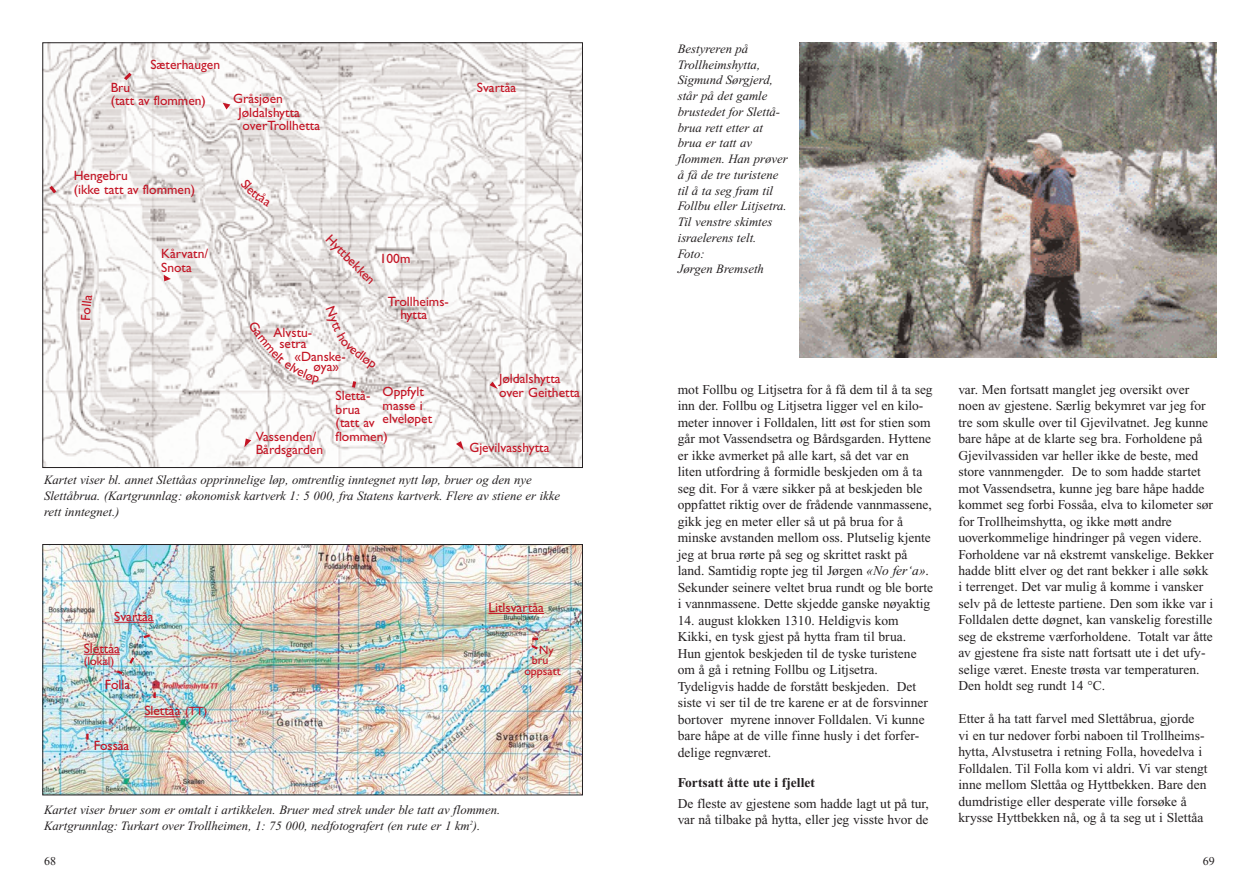
<style>
.page{position:relative;width:1259px;height:893px;background:#fff}
.page>*{position:absolute;margin:0;border:0;box-sizing:border-box;transform-origin:0 0}
.t1{font:13.5px/16.5px "Times New Roman";color:#231f20}
.t2{font:13.5px/13.5px "Gill Sans";color:#c41424}
.t3{font:700 13.5px "Times New Roman";color:#231f20}
.t4{font:italic 12.75px/15.8px "Times New Roman";color:#231f20}
.t5{font:12px "Gill Sans";color:#c41424}
.t6{font:12px "Times New Roman";color:#231f20}
.s1{font-size:12px}
.s2{font-style:italic}
</style>
<div class="page">
<img style="left:45px;top:546px;width:536px;height:247px">
<div style="left:43px;top:544px;width:540px;height:251px;border:1px solid #231f20"></div>
<img style="left:45px;top:45px;width:536px;height:421px">
<svg style="left:114px;top:622px;width:40px;height:1px"></svg>
<hr style="left:488px;top:613px;width:40px;height:1px;background:#c41424">
<svg style="left:528px;top:613px;width:16px;height:1px"></svg>
<hr style="left:84px;top:654px;width:36px;height:1px;background:#c41424">
<hr style="left:144px;top:716px;width:36px;height:1px;background:#c41424">
<svg style="left:164px;top:275px;width:7px;height:6px"></svg>
<svg style="left:244px;top:438px;width:7px;height:9px"></svg>
<svg style="left:489px;top:382px;width:9px;height:7px"></svg>
<svg style="left:456px;top:441px;width:7px;height:9px"></svg>
<svg style="left:223px;top:103px;width:7px;height:6px"></svg>
<img style="left:799px;top:43px;width:417px;height:314px">
<svg style="left:141px;top:633px;width:11px;height:7px"></svg>
<svg style="left:153px;top:692px;width:3px;height:6px"></svg>
<svg style="left:86px;top:734px;width:3px;height:6px"></svg>
<svg style="left:529px;top:638px;width:11px;height:13px"></svg>
<svg style="left:114px;top:655px;width:22px;height:21px"></svg>
<svg style="left:122px;top:70px;width:13px;height:12px"></svg>
<svg style="left:46px;top:183px;width:13px;height:14px"></svg>
<svg style="left:350px;top:378px;width:8px;height:13px"></svg>
<svg style="left:248px;top:321px;width:71px;height:64px"></svg>
<svg style="left:326px;top:306px;width:50px;height:65px"></svg>
<svg style="left:81px;top:295px;width:11px;height:24px"></svg>
<svg style="left:240px;top:178px;width:31px;height:28px"></svg>
<p class="t2" style="left:150px;top:59px;width:71px">Sæterhaugen</p>
<p class="t2" style="left:111px;top:82px;width:97px">Bru<br>(tatt av flommen)</p>
<p class="t2" style="left:233px;top:94px;width:51px">Gråsjøen</p>
<p class="t2" style="left:238px;top:107px;width:63px">Jøldalshytta</p>
<p class="t2" style="left:243px;top:121px;width:79px">overTrollhetta</p>
<p class="t2" style="left:74px;top:171px;width:123px">Hengebru<br>(ikke tatt av flommen)</p>
<p class="t2" style="left:332px;top:233px;width:65px;rotate:45deg">Hyttbekken</p>
<p class="t2" style="left:161px;top:249px;width:49px">Kårvatn/<br>Snota</p>
<p class="t2" style="left:380px;top:253px;width:32px">100m</p>
<p class="t2" style="left:274px;top:329px;width:40px;line-height:10.5px;text-align:center">Alvstu&shy;setra</p>
<p class="t2" style="left:313px;top:353px;width:34px;line-height:10.5px;text-indent:-19px">«Danske&shy;øya»</p>
<p class="t2" style="left:388px;top:296px;width:62px">Trollheims-</p>
<p class="t2" style="left:400px;top:309px;width:28px">hytta</p>
<p class="t2" style="left:256px;top:431px;width:69px">Vassenden/<br>Bårdsgarden</p>
<p class="t2" style="left:382px;top:386px;width:51px">Oppfylt masse i elveløpet</p>
<p class="t2" style="left:336px;top:390px;width:54px">Slettå&shy;brua<br>(tatt av flommen)</p>
<p class="t2" style="left:477px;top:82px;width:41px">Svartåa</p>
<p class="t2" style="left:499px;top:373px;width:82px">Jøldalshytta over Geithetta</p>
<p class="t2" style="left:469px;top:442px;width:82px">Gjevilvasshytta</p>
<p class="t4" style="left:44px;top:472px;width:518px">Kartet viser bl. annet Slettåas opprinnelige løp, omtrentlig inntegnet nytt løp, bruer og den nye<br>Slettåbrua. (Kartgrunnlag: økonomisk kartverk 1: 5 000, fra Statens kartverk. Flere av stiene er ikke rett inntegnet.)</p>
<p class="t2" style="left:114px;top:611px;width:41px">Svartåa</p>
<p class="t2" style="left:84px;top:643px;width:38px">Slettåa</p>
<p class="t5" style="left:84px;top:657px;width:32px">(lokal)</p>
<p class="t2" style="left:105px;top:679px;width:27px">Folla</p>
<p class="t2" style="left:94px;top:740px;width:37px">Fossåa</p>
<p class="t2" style="left:144px;top:706px;width:64px">Slettåa <span class="s1">(TT)</span></p>
<p class="t2" style="left:488px;top:602px;width:57px">Litlsvartåa</p>
<p class="t5" style="left:539px;top:646px;width:16px">Ny</p>
<p class="t5" style="left:532px;top:656px;width:18px">bru</p>
<p class="t5" style="left:524px;top:667px;width:38px">oppsatt</p>
<p class="t4" style="left:44px;top:802px;width:458px">Kartet viser bruer som er omtalt i artikkelen. Bruer med strek under ble tatt av flommen.<br>Kartgrunnlag: Turkart over Trollheimen, 1: 75 000, nedfotografert (en rute er 1 km<sup>2</sup>).</p>
<p class="t4" style="left:678px;top:41px;width:112px">Bestyreren på<br>Trollheimshytta,<br>Sigmund Sørgjerd, står på det gamle brustedet for Slettå&shy;brua rett etter at brua er tatt av flommen. Han prøver å få de tre turistene til å ta seg fram til<br>Follbu eller Litjsetra.<br>Til venstre skimtes israelerens telt.<br>Foto:<br>Jørgen Bremseth</p>
<p class="t1" style="left:678px;top:381px;width:257px">mot Follbu og Litjsetra for å få dem til å ta seg inn der. Follbu og Litjsetra ligger vel en kilo&shy;meter innover i Folldalen, litt øst for stien som går mot Vassendsetra og Bårdsgarden. Hyttene er ikke avmerket på alle kart, så det var en liten utfordring å formidle beskjeden om å ta seg dit. For å være sikker på at beskjeden ble oppfattet riktig over de frådende vannmassene, gikk jeg en meter eller så ut på brua for å minske avstanden mellom oss. Plutselig kjente jeg at brua rørte på seg og skrittet raskt på land. Samtidig ropte jeg til Jørgen <span class="s2">«No fer‘a»</span>.<br>Sekunder seinere veltet brua rundt og ble borte i vannmassene. Dette skjedde ganske nøyaktig</p>
<p class="t1" style="left:678px;top:612px;width:252px">14. august klokken 1310. Heldigvis kom Kikki, en tysk gjest på hytta fram til brua.<br>Hun gjentok beskjeden til de tyske turistene om å gå i retning Follbu og Litjsetra.<br>Tydeligvis hadde de forstått beskjeden. Det siste vi ser til de tre karene er at de forsvinner bortover myrene innover Folldalen. Vi kunne bare håpe at de ville finne husly i det forfer&shy;delige regnværet.</p>
<p class="t3" style="left:678px;top:774px;width:139px">Fortsatt åtte ute i fjellet</p>
<p class="t1" style="left:678px;top:795px;width:252px">De fleste av gjestene som hadde lagt ut på tur, var nå tilbake på hytta, eller jeg visste hvor de</p>
<p class="t1" style="left:958px;top:381px;width:257px">var. Men fortsatt manglet jeg oversikt over noen av gjestene. Særlig bekymret var jeg for tre som skulle over til Gjevilvatnet. Jeg kunne bare håpe at de klarte seg bra. Forholdene på Gjevilvassiden var heller ikke de beste, med store vannmengder. De to som hadde startet mot Vassendsetra, kunne jeg bare håpe hadde kommet seg forbi Fossåa, elva to kilometer sør for Trollheimshytta, og ikke møtt andre uoverkommelige hindringer på vegen videre.<br>Forholdene var nå ekstremt vanskelige. Bekker hadde blitt elver og det rant bekker i alle søkk i terrenget. Det var mulig å komme i vansker selv på de letteste partiene. Den som ikke var i Folldalen dette døgnet, kan vanskelig forestille seg de ekstreme værforholdene. Totalt var åtte av gjestene fra siste natt fortsatt ute i det ufy&shy;selige været. Eneste trøsta var temperaturen.<br>Den holdt seg rundt 14 °C.</p>
<p class="t1" style="left:958px;top:711px;width:251px">Etter å ha tatt farvel med Slettåbrua, gjorde vi en tur nedover forbi naboen til Trollheims&shy;hytta, Alvstusetra i retning Folla, hovedelva i Folldalen. Til Folla kom vi aldri. Vi var stengt inne mellom Slettåa og Hyttbekken. Bare den dumdristige eller desperate ville forsøke å krysse Hyttbekken nå, og å ta seg ut i Slettåa</p>
<p class="t6" style="left:44px;top:854px;width:13px">68</p>
<p class="t6" style="left:1203px;top:854px;width:13px">69</p>
</div>
